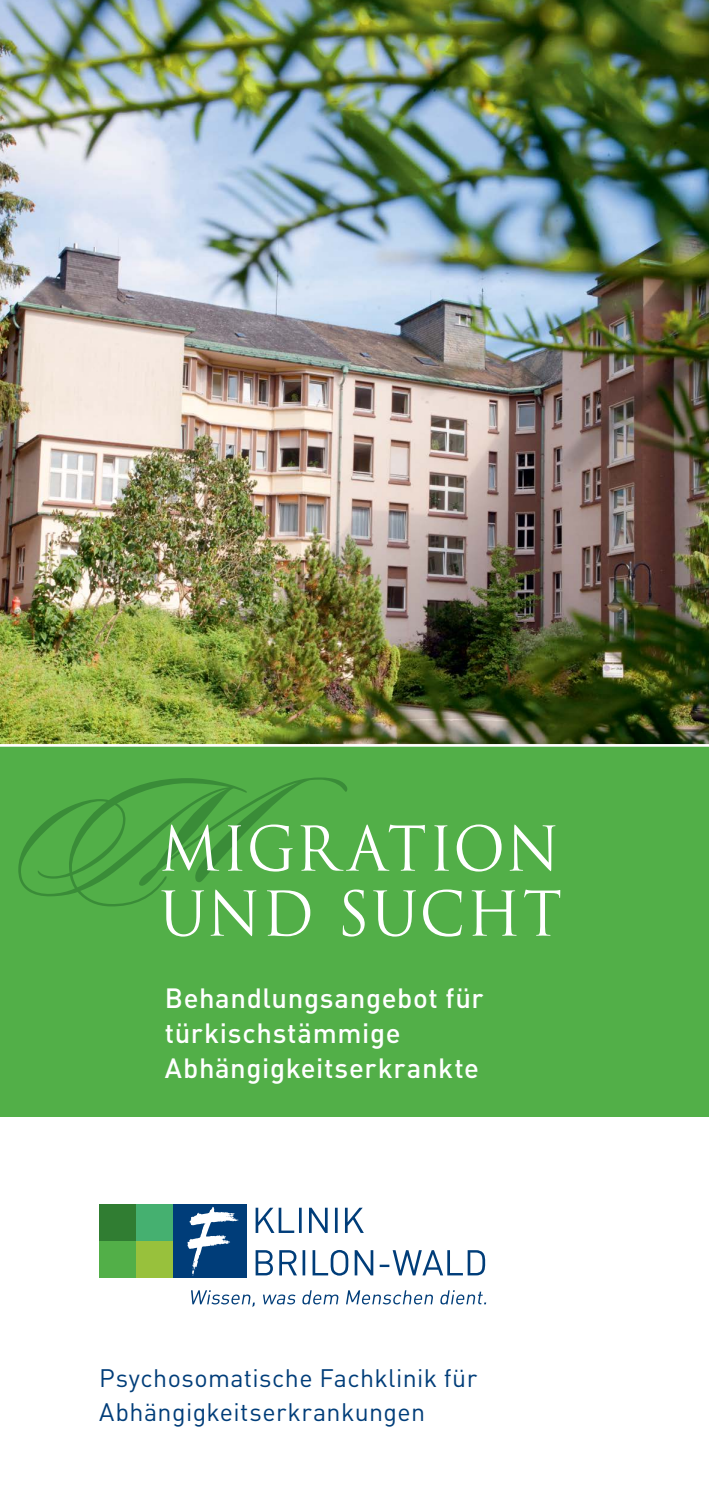
<style>
.page{position:relative;width:709px;height:1489px;background:#fff}
.page>*{position:absolute;margin:0;border:0;box-sizing:border-box;transform-origin:0 0}
.t1{font:60px/65px "Trajan";letter-spacing:.015em;color:#fff;scale:.95 1}
.t2{font:500 27.5px/35px "DIN";letter-spacing:.02em;color:#fff}
.t3{font:25px/33.8px "DIN";letter-spacing:.015em;color:#003d79}
</style>
<div class="page">
<img style="left:0;top:0;width:709px;height:744px">
<div style="left:0;top:745px;width:709px;height:371px;background:#52af48"></div>
<hr style="left:0;top:744px;width:709px;height:2px;background:#fff">
<svg style="left:255px;top:1207px;width:109px;height:25px"></svg>
<svg style="left:255px;top:1250px;width:230px;height:25px"></svg>
<div style="left:99px;top:1204px;width:37px;height:36px;background:#307d32"></div>
<div style="left:99px;top:1240px;width:37px;height:37px;background:#52af48"></div>
<div style="left:136px;top:1204px;width:37px;height:36px;background:#45b070"></div>
<div style="left:136px;top:1240px;width:37px;height:37px;background:#98c13c"></div>
<svg style="left:191px;top:1290px;width:295px;height:16px"></svg>
<div style="left:173px;top:1203px;width:74px;height:74px;background:#003d79"></div>
<svg style="left:187px;top:1207px;width:51px;height:68px"></svg>
<svg style="left:18px;top:777px;width:329px;height:129px"></svg>
<h1 class="t1" style="left:159px;top:816px;width:425px">MIGRATION<br>UND SUCHT</h1>
<p class="t2" style="left:165px;top:979px;width:320px">Behandlungsangebot für türkischstämmige<br>Abhängigkeitserkrankte</p>
<p class="t3" style="left:99px;top:1360px;width:379px">Psychosomatische Fachklinik für<br>Abhängigkeitserkrankungen</p>
</div>
